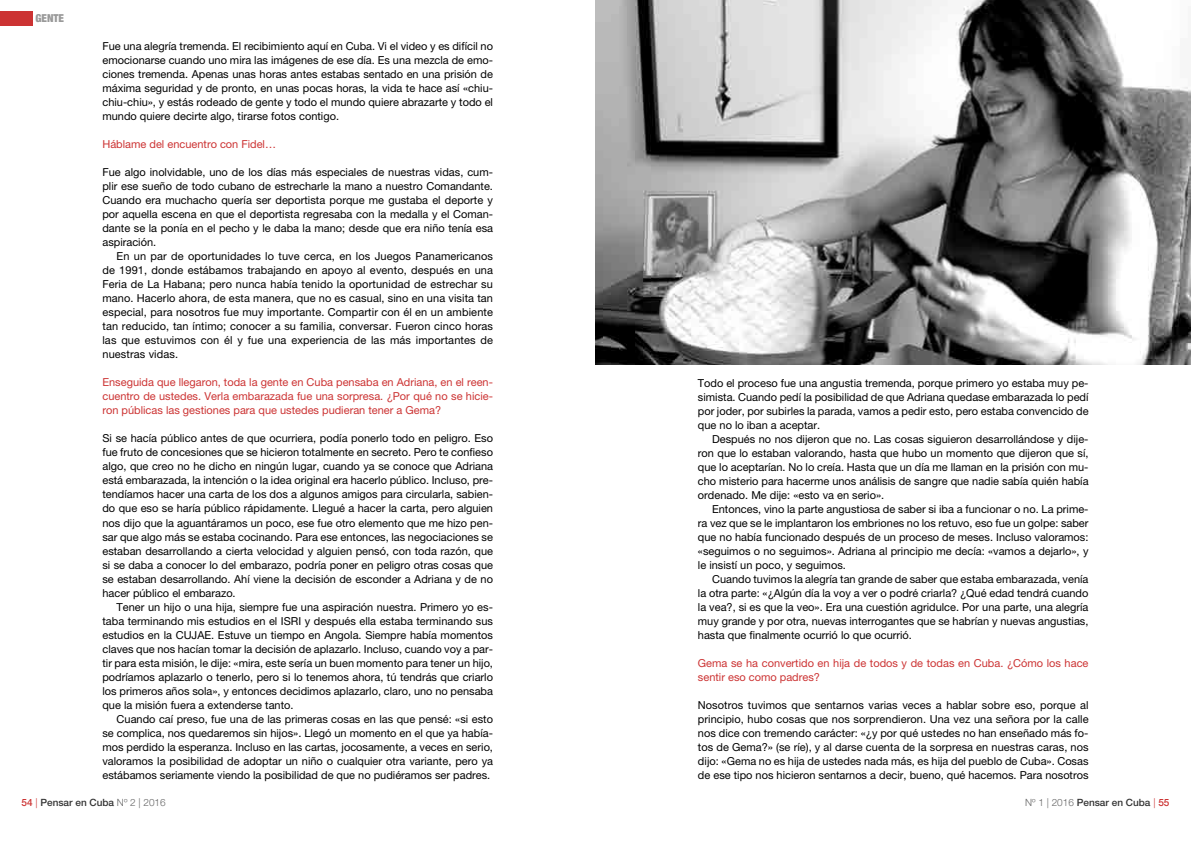
<style>
.page{position:relative;width:1191px;height:842px;background:#fff}
.page>*{position:absolute;margin:0;border:0;box-sizing:border-box;transform-origin:0 0}
.t1{font:11px/14px "Helvetica Neue LT Std";color:#000;text-align:justify}
.t2{font:11px/14px "Helvetica Neue LT Std";color:#c33;text-align:justify}
.t3{font:900 condensed 11px "Helvetica Neue LT Std";color:#999}
.t4{font:500 10px "Helvetica Neue LT Std";color:#333}
.s1{color:#c33}
.s2{font-weight:300;color:#c33}
.s3{font-weight:300;color:#666}
</style>
<div class="page">
<div style="left:0;top:12px;width:33px;height:14px;background:#c33"></div>
<img style="left:595px;top:0;width:595px;height:365px">
<p class="t3" style="left:35px;top:12px;width:30px">GENTE</p>
<p class="t1" style="left:102px;top:39px;width:392px">Fue una alegría tremenda. El recibimiento aquí en Cuba. Vi el video y es difícil no emocionarse cuando uno mira las imágenes de ese día. Es una mezcla de emo&shy;ciones tremenda. Apenas unas horas antes estabas sentado en una prisión de máxima seguridad y de pronto, en unas pocas horas, la vida te hace así «chiu&shy;chiu-chiu», y estás rodeado de gente y todo el mundo quiere abrazarte y todo el mundo quiere decirte algo, tirarse fotos contigo.</p>
<p class="t2" style="left:102px;top:137px;width:175px">Háblame del encuentro con Fidel…</p>
<p class="t1" style="left:102px;top:165px;width:392px">Fue algo inolvidable, uno de los días más especiales de nuestras vidas, cum&shy;plir ese sueño de todo cubano de estrecharle la mano a nuestro Comandante.<br>Cuando era muchacho quería ser deportista porque me gustaba el deporte y por aquella escena en que el deportista regresaba con la medalla y el Coman&shy;dante se la ponía en el pecho y le daba la mano; desde que era niño tenía esa aspiración.</p>
<p class="t1" style="left:102px;top:249px;width:392px;text-indent:14px">En un par de oportunidades lo tuve cerca, en los Juegos Panamericanos de 1991, donde estábamos trabajando en apoyo al evento, después en una Feria de La Habana; pero nunca había tenido la oportunidad de estrechar su mano. Hacerlo ahora, de esta manera, que no es casual, sino en una visita tan especial, para nosotros fue muy importante. Compartir con él en un ambiente tan reducido, tan íntimo; conocer a su familia, conversar. Fueron cinco horas las que estuvimos con él y fue una experiencia de las más importantes de nuestras vidas.</p>
<p class="t2" style="left:102px;top:375px;width:392px">Enseguida que llegaron, toda la gente en Cuba pensaba en Adriana, en el reen&shy;cuentro de ustedes. Verla embarazada fue una sorpresa. ¿Por qué no se hicie&shy;ron públicas las gestiones para que ustedes pudieran tener a Gema?</p>
<p class="t1" style="left:102px;top:431px;width:392px">Si se hacía público antes de que ocurriera, podía ponerlo todo en peligro. Eso fue fruto de concesiones que se hicieron totalmente en secreto. Pero te confieso algo, que creo no he dicho en ningún lugar, cuando ya se conoce que Adriana está embarazada, la intención o la idea original era hacerlo público. Incluso, pre&shy;tendíamos hacer una carta de los dos a algunos amigos para circularla, sabien&shy;do que eso se haría público rápidamente. Llegué a hacer la carta, pero alguien nos dijo que la aguantáramos un poco, ese fue otro elemento que me hizo pen&shy;sar que algo más se estaba cocinando. Para ese entonces, las negociaciones se estaban desarrollando a cierta velocidad y alguien pensó, con toda razón, que si se daba a conocer lo del embarazo, podría poner en peligro otras cosas que se estaban desarrollando. Ahí viene la decisión de esconder a Adriana y de no hacer público el embarazo.</p>
<p class="t1" style="left:102px;top:599px;width:392px;text-indent:14px">Tener un hijo o una hija, siempre fue una aspiración nuestra. Primero yo es&shy;taba terminando mis estudios en el ISRI y después ella estaba terminando sus estudios en la CUJAE. Estuve un tiempo en Angola. Siempre había momentos claves que nos hacían tomar la decisión de aplazarlo. Incluso, cuando voy a par&shy;tir para esta misión, le dije: «mira, este sería un buen momento para tener un hijo, podríamos aplazarlo o tenerlo, pero si lo tenemos ahora, tú tendrás que criarlo los primeros años sola», y entonces decidimos aplazarlo, claro, uno no pensaba que la misión fuera a extenderse tanto.</p>
<p class="t1" style="left:102px;top:711px;width:392px;text-indent:14px">Cuando caí preso, fue una de las primeras cosas en las que pensé: «si esto se complica, nos quedaremos sin hijos». Llegó un momento en el que ya había&shy;mos perdido la esperanza. Incluso en las cartas, jocosamente, a veces en serio, valoramos la posibilidad de adoptar un niño o cualquier otra variante, pero ya estábamos seriamente viendo la posibilidad de que no pudiéramos ser padres.</p>
<p class="t1" style="left:698px;top:375px;width:392px">Todo el proceso fue una angustia tremenda, porque primero yo estaba muy pe&shy;simista. Cuando pedí la posibilidad de que Adriana quedase embarazada lo pedí por joder, por subirles la parada, vamos a pedir esto, pero estaba convencido de que no lo iban a aceptar.</p>
<p class="t1" style="left:698px;top:431px;width:392px;text-indent:14px">Después no nos dijeron que no. Las cosas siguieron desarrollándose y dije&shy;ron que lo estaban valorando, hasta que hubo un momento que dijeron que sí, que lo aceptarían. No lo creía. Hasta que un día me llaman en la prisión con mu&shy;cho misterio para hacerme unos análisis de sangre que nadie sabía quién había ordenado. Me dije: «esto va en serio».</p>
<p class="t1" style="left:698px;top:501px;width:392px;text-indent:14px">Entonces, vino la parte angustiosa de saber si iba a funcionar o no. La prime&shy;ra vez que se le implantaron los embriones no los retuvo, eso fue un golpe: saber que no había funcionado después de un proceso de meses. Incluso valoramos: «seguimos o no seguimos». Adriana al principio me decía: «vamos a dejarlo», y le insistí un poco, y seguimos.</p>
<p class="t1" style="left:698px;top:571px;width:392px;text-indent:14px">Cuando tuvimos la alegría tan grande de saber que estaba embarazada, venía la otra parte: «¿Algún día la voy a ver o podré criarla? ¿Qué edad tendrá cuando la vea?, si es que la veo». Era una cuestión agridulce. Por una parte, una alegría muy grande y por otra, nuevas interrogantes que se habrían y nuevas angustias, hasta que finalmente ocurrió lo que ocurrió.</p>
<p class="t2" style="left:698px;top:655px;width:392px">Gema se ha convertido en hija de todos y de todas en Cuba. ¿Cómo los hace sentir eso como padres?</p>
<p class="t1" style="left:698px;top:697px;width:392px">Nosotros tuvimos que sentarnos varias veces a hablar sobre eso, porque al principio, hubo cosas que nos sorprendieron. Una vez una señora por la calle nos dice con tremendo carácter: «¿y por qué ustedes no han enseñado más fo&shy;tos de Gema?» (se ríe), y al darse cuenta de la sorpresa en nuestras caras, nos dijo: «Gema no es hija de ustedes nada más, es hija del pueblo de Cuba». Cosas de ese tipo nos hicieron sentarnos a decir, bueno, qué hacemos. Para nosotros</p>
<p class="t4" style="left:21px;top:796px;width:146px"><span class="s1">54</span> <span class="s2">|</span> Pensar en Cuba <span class="s3">Nº 2 | 2016</span></p>
<p class="t4" style="left:1025px;top:796px;width:146px"><span class="s3">Nº 1 | 2016</span> Pensar en Cuba <span class="s2">|</span> <span class="s1">55</span></p>
</div>
